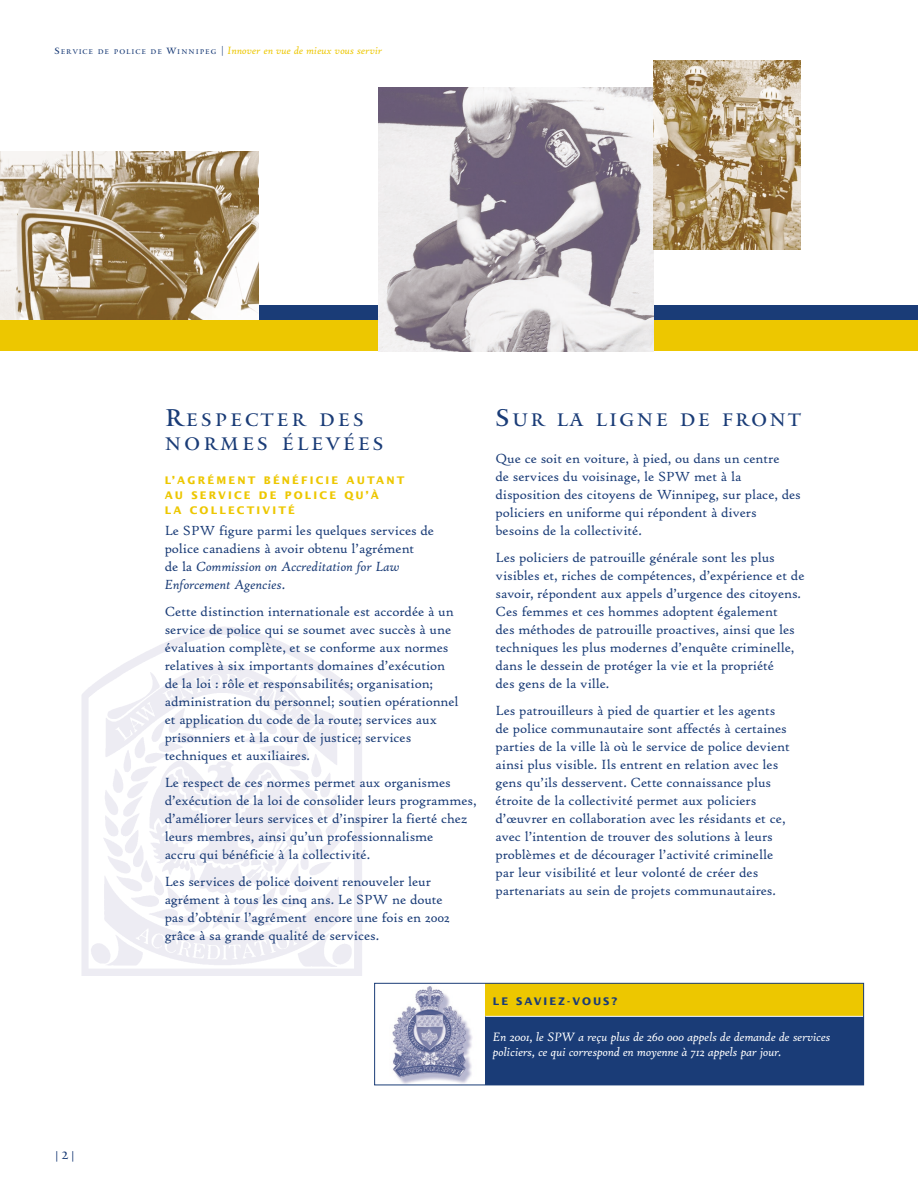
<style>
.page{position:relative;width:918px;height:1188px;background:#fff}
.page>*{position:absolute;margin:0;border:0;box-sizing:border-box;transform-origin:0 0}
.t1{font:18px/24px "Mantinia";letter-spacing:.185em;color:#1a3c77}
.t2{font:18px "Mantinia";letter-spacing:.14em;color:#1a3c77}
.t3{font:14.25px/18px "Hightower Text Roman";letter-spacing:-.005em;color:#1a3c77}
.t4{font:italic 14.25px/18px "Hightower Text";letter-spacing:-.005em;color:#1a3c77}
.t5{font:italic 13.2px/15px "Hightower Text";letter-spacing:-.015em;color:#fff}
.t6{font:italic 11.25px "Hightower Text";color:#edc700}
.t7{font:700 10.5px/15px "Lucida Sans";letter-spacing:.205em;color:#edc700}
.t8{font:700 10.5px "Lucida Sans";letter-spacing:.19em;color:#1a3c77}
.t9{font:10.5px "Lucida Sans";color:#1a3c77}
.s1{font-family:"Mantinia";font-style:normal;font-size:9px;color:#1a3c77}
.s2{font-family:"Mantinia";font-style:normal;font-size:6.75px;color:#1a3c77}
.s3{font-size:10.5px;color:#1a3c77}
.s4{font-family:"Mantinia"}
.s5{font-size:24px}
.s6{font-family:"Hightower Text Roman";font-style:normal}
</style>
<div class="page">
<div style="left:486px;top:983px;width:378px;height:34px;background:#edc700"></div>
<img style="left:392px;top:986px;width:81px;height:97px">
<div style="left:485px;top:1017px;width:379px;height:68px;background:#1a3c77"></div>
<hr style="left:485px;top:1016px;width:378px;height:1px;background:#fff">
<div style="left:374px;top:983px;width:490px;height:102px;border:1px solid #1a3c77"></div>
<div style="left:0;top:320px;width:918px;height:31px;background:#edc700"></div>
<div style="left:0;top:305px;width:918px;height:15px;background:#1a3c77"></div>
<img style="left:379px;top:88px;width:274px;height:263px">
<img style="left:0;top:151px;width:259px;height:169px">
<img style="left:653px;top:61px;width:147px;height:189px">
<p class="t6" style="left:55px;top:46px;width:329px"><span class="s1">S</span><span class="s2">ERVICE DE POLICE DE</span> <span class="s1">W</span><span class="s2">INNIPEG</span> <span class="s3">|</span> Innover en vue de mieux vous servir</p>
<p class="t9" style="left:56px;top:1151px;width:20px">| <span class="s4">2</span> |</p>
<p class="t1" style="left:165px;top:410px;width:220px"><span class="s5">R</span>ESPECTER DES<br>NORMES ÉLEVÉES</p>
<p class="t7" style="left:165px;top:474px;width:241px">L’AGRÉMENT BÉNÉFICIE AUTANT<br>AU SERVICE DE POLICE QU’À<br>LA COLLECTIVITÉ</p>
<p class="t3" style="left:165px;top:523px;width:271px">Le SPW figure parmi les quelques services de police canadiens à avoir obtenu l’agrément</p>
<p class="t4" style="left:165px;top:559px;width:237px"><span class="s6">de la</span> Commission on Accreditation for Law<br>Enforcement Agencies<span class="s6">.</span></p>
<p class="t3" style="left:165px;top:604px;width:295px">Cette distinction internationale est accordée à un service de police qui se soumet avec succès à une évaluation complète, et se conforme aux normes relatives à six importants domaines d’exécution de la loi : rôle et responsabilités; organisation; administration du personnel; soutien opérationnel et application du code de la route; services aux prisonniers et à la cour de justice; services techniques et auxiliaires.</p>
<p class="t3" style="left:165px;top:775px;width:313px">Le respect de ces normes permet aux organismes d’exécution de la loi de consolider leurs programmes, d’améliorer leurs services et d’inspirer la fierté chez leurs membres, ainsi qu’un professionnalisme<br>accru qui bénéficie à la collectivité.</p>
<p class="t3" style="left:165px;top:874px;width:287px">Les services de police doivent renouveler leur agrément à tous les cinq ans. Le SPW ne doute pas d’obtenir l’agrément encore une fois en 2002 grâce à sa grande qualité de services.</p>
<p class="t2" style="left:496px;top:413px;width:306px"><span class="s5">S</span>UR LA LIGNE DE FRONT</p>
<p class="t3" style="left:496px;top:451px;width:307px">Que ce soit en voiture, à pied, ou dans un centre<br>de services du voisinage, le SPW met à la disposition des citoyens de Winnipeg, sur place, des policiers en uniforme qui répondent à divers besoins de la collectivité.</p>
<p class="t3" style="left:496px;top:550px;width:310px">Les policiers de patrouille générale sont les plus visibles et, riches de compétences, d’expérience et de savoir, répondent aux appels d’urgence des citoyens.<br>Ces femmes et ces hommes adoptent également<br>des méthodes de patrouille proactives, ainsi que les techniques les plus modernes d’enquête criminelle, dans le dessein de protéger la vie et la propriété<br>des gens de la ville.</p>
<p class="t3" style="left:496px;top:703px;width:296px">Les patrouilleurs à pied de quartier et les agents de police communautaire sont affectés à certaines parties de la ville là où le service de police devient ainsi plus visible. Ils entrent en relation avec les gens qu’ils desservent. Cette connaissance plus étroite de la collectivité permet aux policiers d’œuvrer en collaboration avec les résidants et ce, avec l’intention de trouver des solutions à leurs problèmes et de décourager l’activité criminelle par leur visibilité et leur volonté de créer des partenariats au sein de projets communautaires.</p>
<p class="t8" style="left:493px;top:997px;width:126px">LE SAVIEZ-VOUS?</p>
<p class="t5" style="left:493px;top:1030px;width:339px">En 2001, le SPW a reçu plus de 260 000 appels de demande de services policiers, ce qui correspond en moyenne à 712 appels par jour.</p>
</div>
